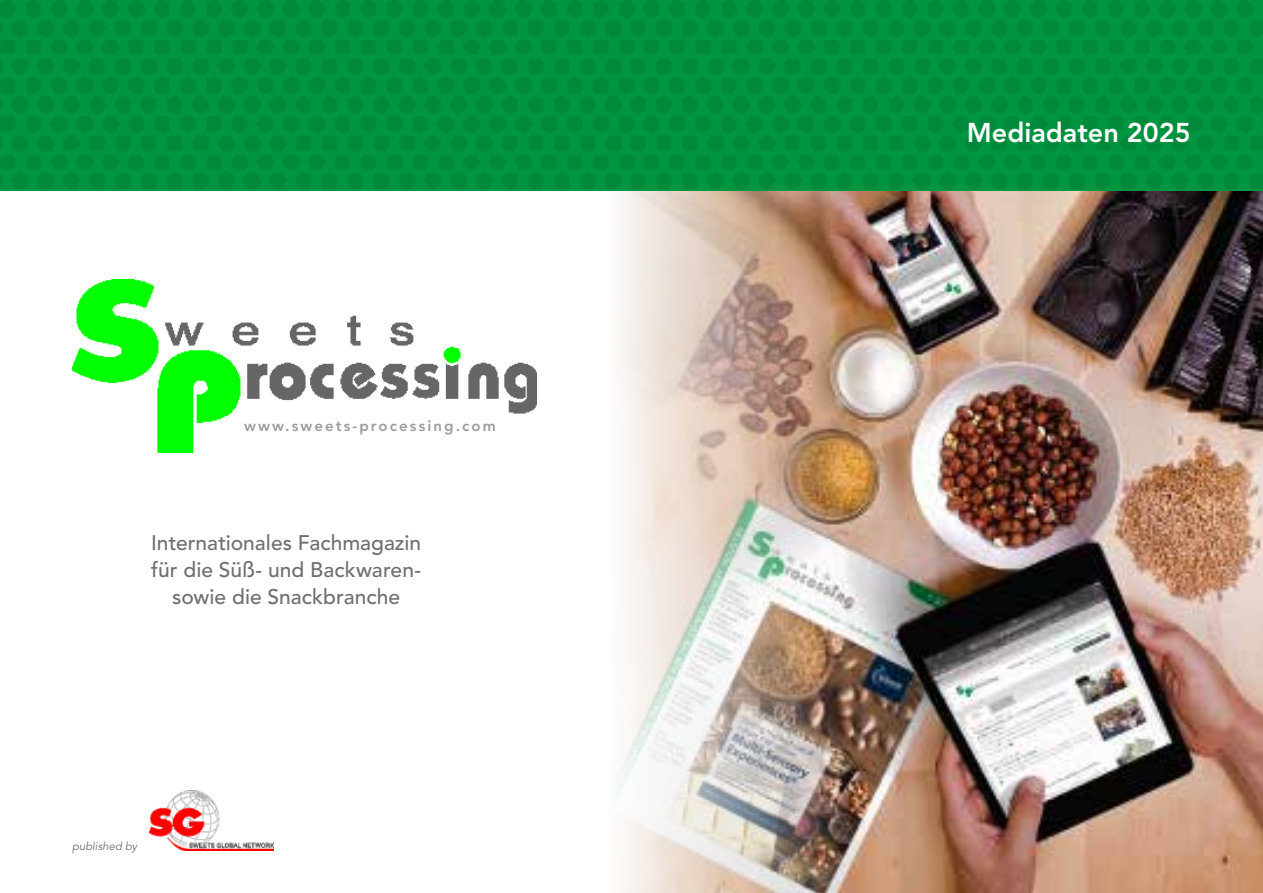
<style>
.page{position:relative;width:1263px;height:893px;background:#fff}
.page>*{position:absolute;margin:0;border:0;box-sizing:border-box;transform-origin:0 0}
.t1{font:800 27px "Avenir LT Std";color:#fff}
.t2{font:500 21px/27px "Avenir LT Std";color:#706f6f;text-align:center}
.t3{font:800 15px "Avenir LT Std";letter-spacing:.14em;color:#9d9d9c}
.t4{font:italic 11.25px "Avenir LT Std";color:#706f6f}
</style>
<div class="page">
<img style="left:608px;top:190px;width:655px;height:703px">
<img style="left:0;top:0;width:1263px;height:190px">
<img style="left:72px;top:280px;width:465px;height:172px">
<img style="left:150px;top:791px;width:123px;height:59px">
<p class="t3" style="left:244px;top:417px;width:253px">www.sweets-processing.com</p>
<p class="t2" style="left:151px;top:529px;width:271px">Internationales Fachmagazin für die Süß- und Backwaren&shy;sowie die Snackbranche</p>
<p class="t4" style="left:72px;top:840px;width:67px">published by</p>
<p class="t1" style="left:967px;top:117px;width:225px">Mediadaten 2025</p>
</div>
